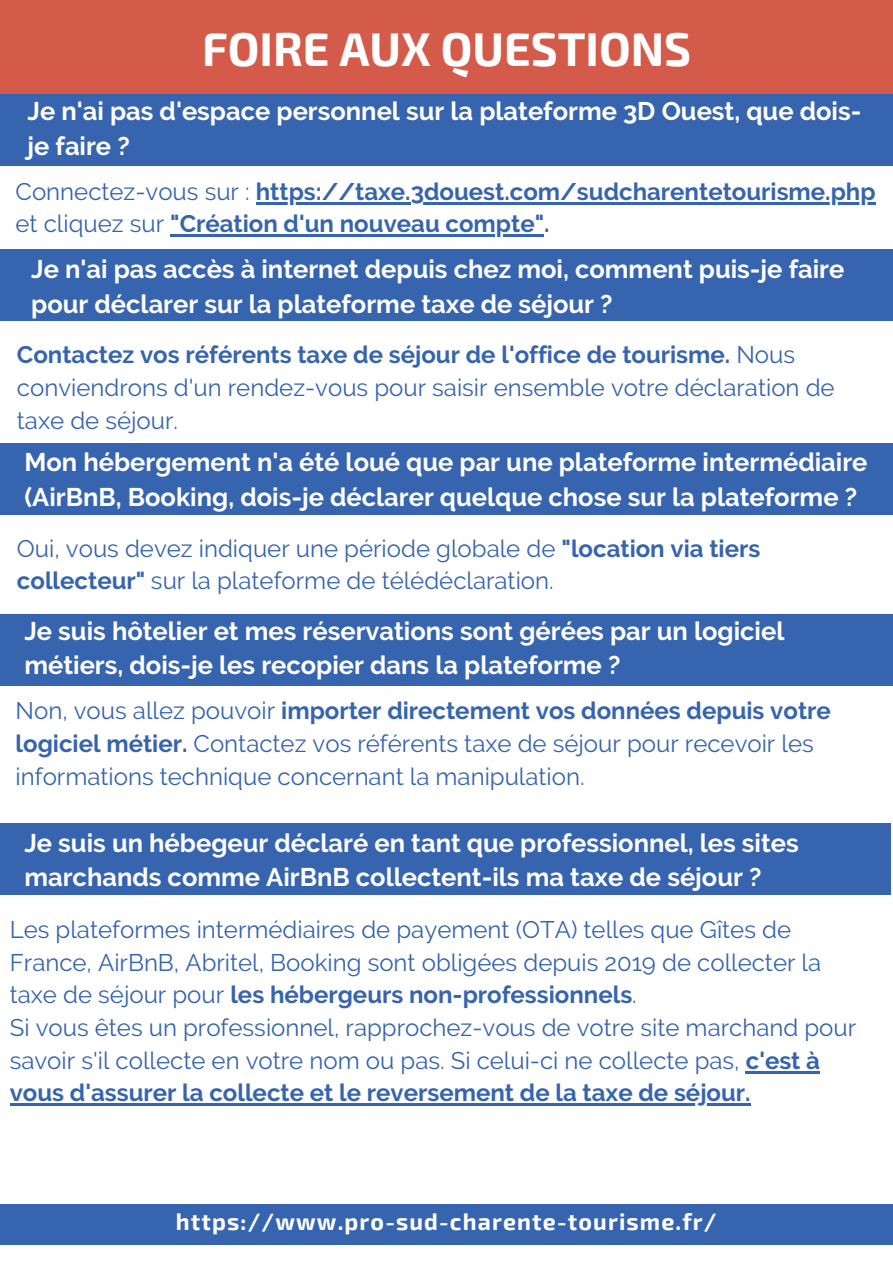
<style>
.page{position:relative;width:893px;height:1264px;background:#fff}
.page>*{position:absolute;margin:0;border:0;box-sizing:border-box;transform-origin:0 0}
.t1{font:700 46.35px "Exo 2";color:#fff}
.t2{font:700 25.5px/34.8px "Raleway";color:#fff}
.t3{font:24px/32.5px "Raleway";color:#3664ae}
.t4{font:700 24px/32.5px "Raleway";color:#3664ae}
.t5{font:700 23.1px "Exo 2";letter-spacing:.05em;color:#fff}
.s1{font-weight:400}
.s2{font-weight:700}
</style>
<div class="page">
<div style="left:0;top:0;width:892px;height:99px;background:#d45b49"></div>
<div style="left:0;top:443px;width:892px;height:72px;background:#3664ae"></div>
<div style="left:0;top:1204px;width:892px;height:40px;background:#3664ae"></div>
<div style="left:0;top:94px;width:892px;height:71px;background:#3664ae"></div>
<hr style="left:256px;top:202px;width:619px;height:2px;background:#3664ae">
<hr style="left:170px;top:235px;width:374px;height:2px;background:#3664ae">
<div style="left:0;top:614px;width:892px;height:71px;background:#3664ae"></div>
<div style="left:0;top:249px;width:892px;height:71px;background:#3664ae"></div>
<div style="left:0;top:824px;width:891px;height:71px;background:#3664ae"></div>
<hr style="left:745px;top:1070px;width:75px;height:3px;background:#3664ae">
<hr style="left:10px;top:1103px;width:740px;height:2px;background:#3664ae">
<h1 class="t1" style="left:202px;top:19px;width:490px">FOIRE AUX QUESTIONS</h1>
<p class="t2" style="left:28px;top:94px;width:835px">Je n'ai pas d'espace personnel sur la plateforme 3D Ouest, que dois&shy;je faire ?</p>
<p class="t4" style="left:16px;top:175px;width:861px"><span class="s1">Connectez-vous sur :</span> https://taxe.3douest.com/sudcharentetourisme.php <span class="s1">et cliquez sur</span> "Création d'un nouveau compte".</p>
<p class="t2" style="left:31px;top:251px;width:814px">Je n'ai pas accès à internet depuis chez moi, comment puis-je faire pour déclarer sur la plateforme taxe de séjour ?</p>
<p class="t3" style="left:17px;top:339px;width:819px"><span class="s2">Contactez vos référents taxe de séjour de l'office de tourisme.</span> Nous conviendrons d'un rendez-vous pour saisir ensemble votre déclaration de taxe de séjour.</p>
<p class="t2" style="left:24px;top:445px;width:844px">Mon hébergement n'a été loué que par une plateforme intermédiaire (AirBnB, Booking, dois-je déclarer quelque chose sur la plateforme ?</p>
<p class="t3" style="left:17px;top:532px;width:744px">Oui, vous devez indiquer une période globale de <span class="s2">"location via tiers collecteur"</span> sur la plateforme de télédéclaration.</p>
<p class="t2" style="left:24px;top:613px;width:761px">Je suis hôtelier et mes réservations sont gérées par un logiciel métiers, dois-je les recopier dans la plateforme ?</p>
<p class="t3" style="left:16px;top:694px;width:816px">Non, vous allez pouvoir <span class="s2">importer directement vos données depuis votre logiciel métier.</span> Contactez vos référents taxe de séjour pour recevoir les informations technique concernant la manipulation.</p>
<p class="t2" style="left:24px;top:825px;width:775px">Je suis un hébegeur déclaré en tant que professionnel, les sites marchands comme AirBnB collectent-ils ma taxe de séjour ?</p>
<p class="t3" style="left:10px;top:913px;width:847px">Les plateformes intermédiaires de payement (OTA) telles que Gîtes de France, AirBnB, Abritel, Booking sont obligées depuis 2019 de collecter la taxe de séjour pour <span class="s2">les hébergeurs non-professionnels</span>.<br>Si vous êtes un professionnel, rapprochez-vous de votre site marchand pour savoir s'il collecte en votre nom ou pas. Si celui-ci ne collecte pas, <span class="s2">c'est à vous d'assurer la collecte et le reversement de la taxe de séjour.</span></p>
<p class="t5" style="left:176px;top:1207px;width:542px">https://www.pro-sud-charente-tourisme.fr/</p>
</div>
